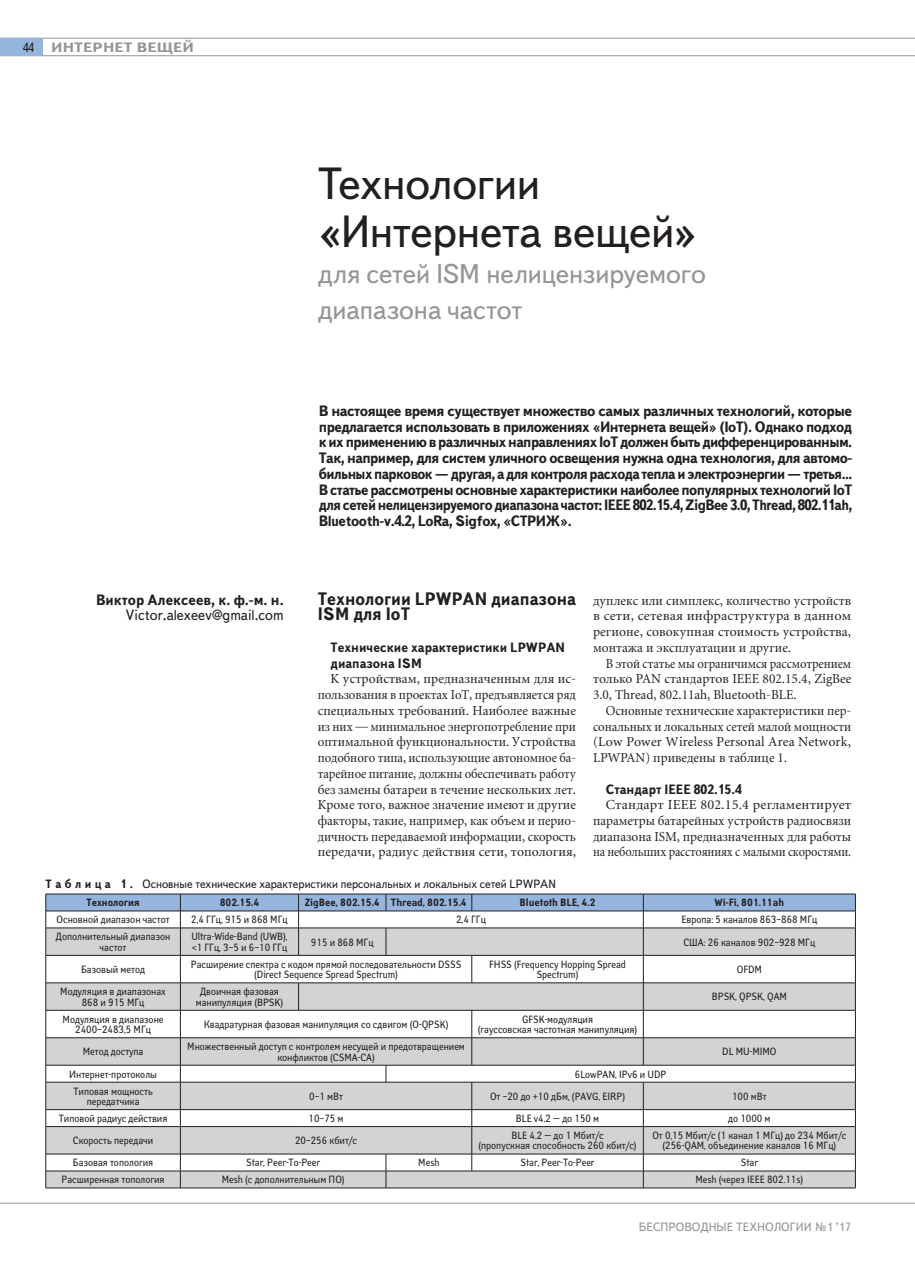
<style>
.page{position:relative;width:915px;height:1263px;background:#fff}
.page>*{position:absolute;margin:0;border:0;box-sizing:border-box;transform-origin:0 0}
.t1{font:45px/48px "Text Book C";letter-spacing:-.01em;color:#231f20}
.t2{font:27px/36px "Text Book C";letter-spacing:-.005em;color:#939598}
.t3{font:700 18px/15.8px "Text Book C";color:#231f20;scale:.94 1}
.t4{font:700 15px/15.8px "Text Book C";letter-spacing:-.04em;color:#231f20;text-align:justify}
.t5{font:700 15px "Text Book C";color:#231f20;scale:.95 1}
.t6{font:15px "Text Book C";color:#231f20;scale:.95 1}
.t7{font:13.5px/15.8px "Miniature";color:#231f20;text-align:justify}
.t8{font:13.5px/15.8px "Miniature";color:#231f20;text-align:justify;scale:.96 1}
.t9{font:13.5px/15.8px "Miniature";color:#231f20;text-align:justify;scale:.94 1}
.t10{font:13.5px/15.8px "Miniature";color:#231f20;text-align:justify;scale:.91 1}
.t11{font:700 13.5px/15.8px "Text Book C";color:#231f20;scale:.95 1}
.t12{font:700 13.5px "Text Book C";letter-spacing:.01em;color:#939598;scale:1.17 1}
.t13{font:13.5px "Text Book C";color:#231f20;scale:.9 1}
.t14{font:12px "Text Book C";color:#231f20;scale:.95 1}
.t15{font:12px "Text Book C";color:#939598}
.t16{font:10.5px/10.5px "Yanus";color:#231f20;text-align:center;scale:.9 1}
.t17{font:700 10.5px "Yanus";color:#231f20;scale:.9 1}
.s1{font-weight:700}
</style>
<div class="page">
<hr style="left:0;top:1203px;width:914px;height:1px;background:#939598">
<hr style="left:0;top:38px;width:914px;height:1px;background:#939598">
<hr style="left:0;top:55px;width:914px;height:1px;background:#939598">
<div style="left:0;top:38px;width:43px;height:18px;background:#95b5df"></div>
<svg style="left:45px;top:894px;width:810px;height:294px"></svg>
<hr style="left:46px;top:1188px;width:809px;height:1px;background:#231f20">
<p class="t13" style="left:22px;top:39px;width:14px">44</p>
<p class="t12" style="left:51px;top:42px;width:124px">ИНТЕРНЕТ ВЕЩЕЙ</p>
<h1 class="t1" style="left:318px;top:160px;width:381px">Технологии «Интернета вещей»</h1>
<h2 class="t2" style="left:318px;top:256px;width:389px">для сетей ISM нелицензируемого диапазона частот</h2>
<h3 class="t5" style="left:96px;top:594px;width:199px">Виктор Алексеев, к. ф.-м. н.</h3>
<h3 class="t6" style="left:126px;top:606px;width:167px">Victor.alexeev@gmail.com</h3>
<p class="t4" style="left:319px;top:404px;width:534px">В настоящее время существует множество самых различных технологий, которые предлагается использовать в приложениях «Интернета вещей» (IoT). Однако подход к их применению в различных направлениях IoT должен быть дифференцированным.<br>Так, например, для систем уличного освещения нужна одна технология, для автомо&shy;бильных парковок — другая, а для контроля расхода тепла и электроэнергии — третья...<br>В статье рассмотрены основные характеристики наиболее популярных технологий IoT для сетей нелицензируемого диапазона частот: IEEE 802.15.4, ZigBee 3.0, Thread, 802.11ah, Bluetooth-v.4.2, LoRa, Sigfox, «СТРИЖ».</p>
<h3 class="t3" style="left:317px;top:592px;width:276px">Технологии LPWPAN диапазона<br>ISM для IoT</h3>
<p class="t11" style="left:330px;top:641px;width:248px">Технические характеристики LPWPAN диапазона ISM</p>
<p class="t7" style="left:317px;top:672px;width:260px;text-indent:13px">К устройствам, предназначенным для ис&shy;пользования в проектах IoT, предъявляется ряд специальных требований. Наиболее важные из них — минимальное энергопотребление при оптимальной функциональности. Устройства подобного типа, использующие автономное ба&shy;тарейное питание, должны обеспечивать работу без замены батареи в течение нескольких лет.<br>Кроме того, важное значение имеют и другие факторы, такие, например, как объем и перио&shy;дичность передаваемой информации, скорость передачи, радиус действия сети, топология,</p>
<p class="t8" style="left:592px;top:594px;width:270px">дуплекс или симплекс, количество устройств в сети, сетевая инфраструктура в данном регионе, совокупная стоимость устройства, монтажа и эксплуатации и другие.</p>
<p class="t10" style="left:592px;top:657px;width:285px;text-indent:13px">В этой статье мы ограничимся рассмотрением только PAN стандартов IEEE 802.15.4, ZigBee 3.0, Thread, 802.11ah, Bluetooth-BLE.</p>
<p class="t9" style="left:592px;top:704px;width:276px;text-indent:13px">Основные технические характеристики пер&shy;сональных и локальных сетей малой мощности (Low Power Wireless Personal Area Network, LPWPAN) приведены в таблице 1.</p>
<p class="t11" style="left:605px;top:782px;width:144px">Стандарт IEEE 802.15.4</p>
<p class="t7" style="left:592px;top:798px;width:260px;text-indent:13px">Стандарт IEEE 802.15.4 регламентирует параметры батарейных устройств радиосвязи диапазона ISM, предназначенных для работы на небольших расстояниях с малыми скоростями.</p>
<p class="t14" style="left:46px;top:877px;width:538px"><span class="s1">Т а б л и ц а 1 .</span> Основные технические характеристики персональных и локальных сетей LPWPAN</p>
<p class="t17" style="left:86px;top:899px;width:60px">Технология</p>
<p class="t17" style="left:220px;top:899px;width:45px">802.15.4</p>
<p class="t17" style="left:304px;top:899px;width:181px">ZigBee, 802.15.4 Thread, 802.15.4</p>
<p class="t17" style="left:519px;top:899px;width:86px">Bluetoth BLE, 4.2</p>
<p class="t17" style="left:714px;top:899px;width:79px">Wi-Fi, 801.11ah</p>
<p class="t16" style="left:57px;top:915px;width:127px">Основной диапазон частот</p>
<p class="t16" style="left:191px;top:915px;width:109px">2,4 ГГц, 915 и 868 МГц</p>
<p class="t16" style="left:456px;top:915px;width:35px">2,4 ГГц</p>
<p class="t16" style="left:681px;top:915px;width:152px">Европа: 5 каналов 863–868 МГц</p>
<p class="t16" style="left:56px;top:932px;width:129px">Дополнительный диапазон частот</p>
<p class="t16" style="left:191px;top:932px;width:108px;text-align:left">Ultra-Wide-Band (UWB), &lt;1 ГГц, 3–5 и 6–10 ГГц</p>
<p class="t16" style="left:311px;top:938px;width:71px">915 и 868 МГц</p>
<p class="t16" style="left:683px;top:938px;width:148px">США: 26 каналов 902–928 МГц</p>
<p class="t16" style="left:81px;top:965px;width:73px">Базовый метод</p>
<p class="t16" style="left:191px;top:960px;width:302px">Расширение спектра с кодом прямой последовательности DSSS (Direct Sequence Spread Spectrum)</p>
<p class="t16" style="left:489px;top:960px;width:153px">FHSS (Frequency Hopping Spread<br>Spectrum)</p>
<p class="t16" style="left:736px;top:965px;width:29px">OFDM</p>
<p class="t16" style="left:60px;top:987px;width:119px">Модуляция в диапазонах<br>868 и 915 МГц</p>
<p class="t16" style="left:196px;top:987px;width:99px">Двоичная фазовая манипуляция (BPSK)</p>
<p class="t16" style="left:711px;top:993px;width:85px">BPSK, QPSK, QAM</p>
<p class="t16" style="left:63px;top:1015px;width:114px">Модуляция в диапазоне<br>2400–2483,5 МГц</p>
<p class="t16" style="left:204px;top:1020px;width:273px">Квадратурная фазовая манипуляция со сдвигом (O-QPSK)</p>
<p class="t16" style="left:477px;top:1015px;width:179px">GFSK-модуляция<br>(гауссовская частотная манипуляция)</p>
<p class="t16" style="left:83px;top:1047px;width:69px">Метод доступа</p>
<p class="t16" style="left:187px;top:1042px;width:310px">Множественный доступ с контролем несущей и предотвращением конфликтов (CSMA-CA)</p>
<p class="t16" style="left:722px;top:1047px;width:62px">DL MU-MIMO</p>
<p class="t16" style="left:69px;top:1070px;width:99px">Интернет-протоколы</p>
<p class="t16" style="left:574px;top:1070px;width:103px">6LowPAN, IPv6 и UDP</p>
<p class="t16" style="left:73px;top:1087px;width:90px">Типовая мощность передатчика</p>
<p class="t16" style="left:309px;top:1092px;width:39px">0–1 мВт</p>
<p class="t16" style="left:490px;top:1092px;width:151px">От –20 до +10 дБм, (PAVG, EIRP)</p>
<p class="t16" style="left:731px;top:1092px;width:40px">100 мВт</p>
<p class="t16" style="left:59px;top:1114px;width:122px">Типовой радиус действия</p>
<p class="t16" style="left:308px;top:1114px;width:40px">10–75 м</p>
<p class="t16" style="left:515px;top:1114px;width:94px">BLE v4.2 — до 150 м</p>
<p class="t16" style="left:728px;top:1114px;width:49px">до 1000 м</p>
<p class="t16" style="left:73px;top:1136px;width:91px">Скорость передачи</p>
<p class="t16" style="left:295px;top:1136px;width:71px">20–256 кбит/с</p>
<p class="t16" style="left:478px;top:1131px;width:177px">BLE 4.2 — до 1 Мбит/с<br>(пропускная способность 260 кбит/с)</p>
<p class="t16" style="left:652px;top:1131px;width:217px">От 0,15 Мбит/с (1 канал 1 МГц) до 234 Мбит/с (256-QAM, объединение каналов 16 МГц)</p>
<p class="t16" style="left:73px;top:1158px;width:91px">Базовая топология</p>
<p class="t16" style="left:246px;top:1158px;width:84px">Star, Peer-To-Peer</p>
<p class="t16" style="left:418px;top:1158px;width:25px">Mesh</p>
<p class="t16" style="left:520px;top:1158px;width:84px">Star, Peer-To-Peer</p>
<p class="t16" style="left:740px;top:1158px;width:20px">Star</p>
<p class="t16" style="left:61px;top:1175px;width:116px">Расширенная топология</p>
<p class="t16" style="left:222px;top:1175px;width:138px">Mesh (с дополнительным ПО)</p>
<p class="t16" style="left:695px;top:1175px;width:121px">Mesh (через IEEE 802.11s)</p>
<p class="t15" style="left:638px;top:1220px;width:214px">БЕСПРОВОДНЫЕ ТЕХНОЛОГИИ №1 ’17</p>
</div>
